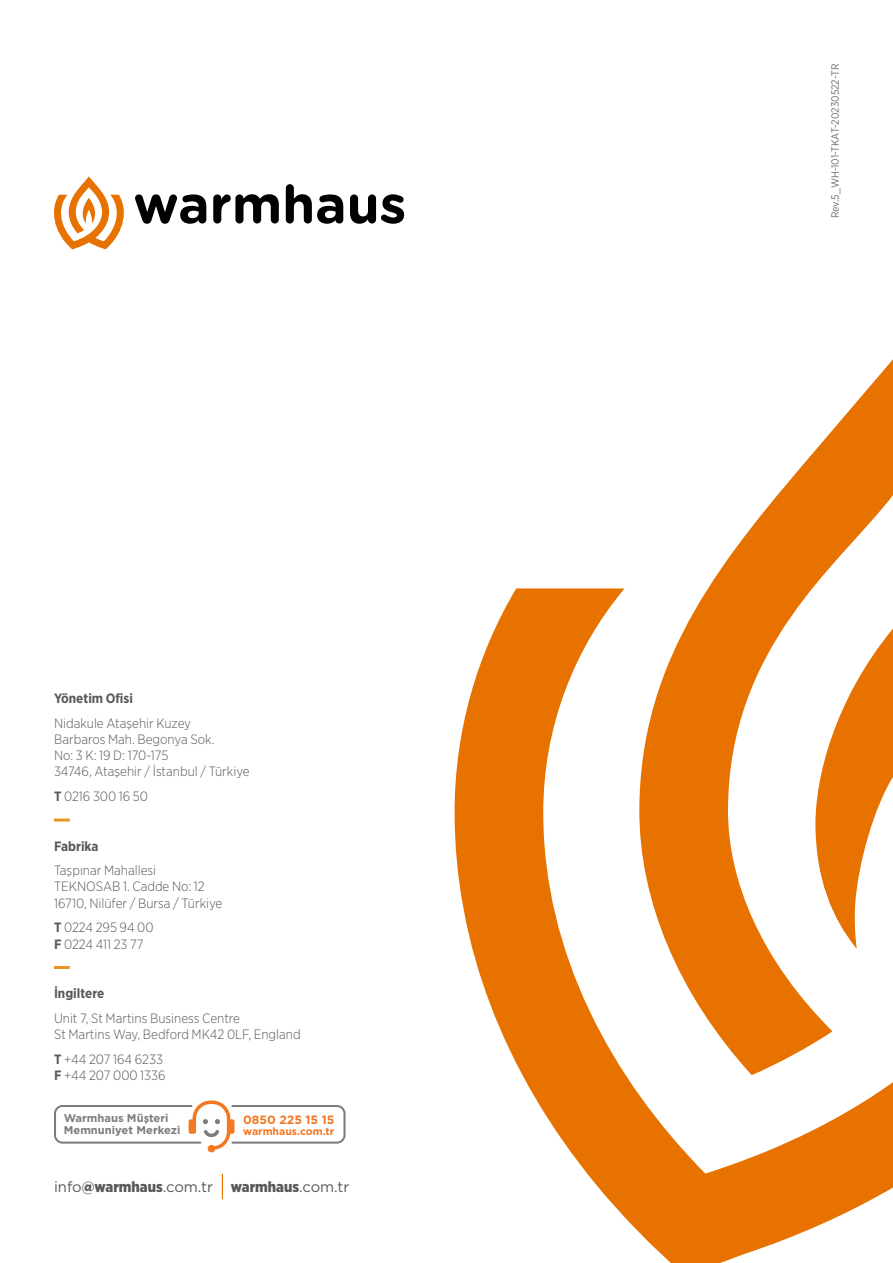
<style>
.page{position:relative;width:893px;height:1263px;background:#fff}
.page>*{position:absolute;margin:0;border:0;box-sizing:border-box;transform-origin:0 0}
.t1{font:14.85px "Gotham";color:#58595b}
.t2{font:300 13.5px/16.2px "Gotham Narrow";color:#58595b}
.t3{font:700 13.5px "Gotham Narrow";color:#58595b}
.t4{font:700 12px "Gotham";color:#f47721}
.t5{font:700 11.25px/12px "Gotham";color:#7b7c7f}
.t6{font:10.5px "Gotham Narrow";color:#6d6e71}
.t7{font:700 10.5px "Gotham";color:#f47721}
.s1{font-weight:700}
.s2{font-family:"Gotham Narrow";font-weight:900}
</style>
<div class="page">
<svg style="left:135px;top:194px;width:71px;height:30px"></svg>
<svg style="left:213px;top:194px;width:66px;height:30px"></svg>
<svg style="left:286px;top:184px;width:57px;height:40px"></svg>
<svg style="left:350px;top:194px;width:54px;height:30px"></svg>
<svg style="left:54px;top:176px;width:70px;height:73px"></svg>
<svg style="left:455px;top:359px;width:438px;height:904px"></svg>
<svg style="left:222px;top:1174px;width:1px;height:25px"></svg>
<hr style="left:54px;top:818px;width:16px;height:3px;background:#ec9322">
<hr style="left:54px;top:966px;width:16px;height:3px;background:#ec9322">
<svg style="left:54px;top:1100px;width:291px;height:52px"></svg>
<p class="t3" style="left:54px;top:690px;width:81px">Yönetim Ofisi</p>
<p class="t2" style="left:54px;top:715px;width:197px">Nidakule Ataşehir Kuzey<br>Barbaros Mah. Begonya Sok.<br>No: 3 K: 19 D: 170-175<br>34746, Ataşehir / İstanbul / Türkiye</p>
<p class="t2" style="left:54px;top:788px;width:96px"><span class="s1">T</span> 0216 300 16 50</p>
<p class="t3" style="left:54px;top:837px;width:46px">Fabrika</p>
<p class="t2" style="left:54px;top:862px;width:170px">Taşpınar Mahallesi<br>TEKNOSAB 1. Cadde No: 12<br>16710, Nilüfer / Bursa / Türkiye</p>
<p class="t2" style="left:54px;top:919px;width:101px"><span class="s1">T</span> 0224 295 94 00<br><span class="s1">F</span> 0224 411 23 77</p>
<p class="t3" style="left:54px;top:984px;width:52px">İngiltere</p>
<p class="t2" style="left:54px;top:1009px;width:248px">Unit 7, St Martins Business Centre<br>St Martins Way, Bedford MK42 0LF, England</p>
<p class="t2" style="left:54px;top:1050px;width:113px"><span class="s1">T</span> +44 207 164 6233<br><span class="s1">F</span> +44 207 000 1336</p>
<p class="t5" style="left:64px;top:1112px;width:118px">Warmhaus Müşteri<br>Memnuniyet Merkezi</p>
<p class="t4" style="left:243px;top:1111px;width:93px">0850 225 15 15</p>
<p class="t7" style="left:243px;top:1124px;width:93px">warmhaus.com.tr</p>
<p class="t1" style="left:54px;top:1177px;width:297px">info<span class="s2">@warmhaus</span>.com.tr <span class="s2">warmhaus</span>.com.tr</p>
<p class="t6" style="left:828px;top:218px;width:156px;rotate:-90deg">Rev.5_WH-101-TKAT-20230522-TR</p>
</div>
